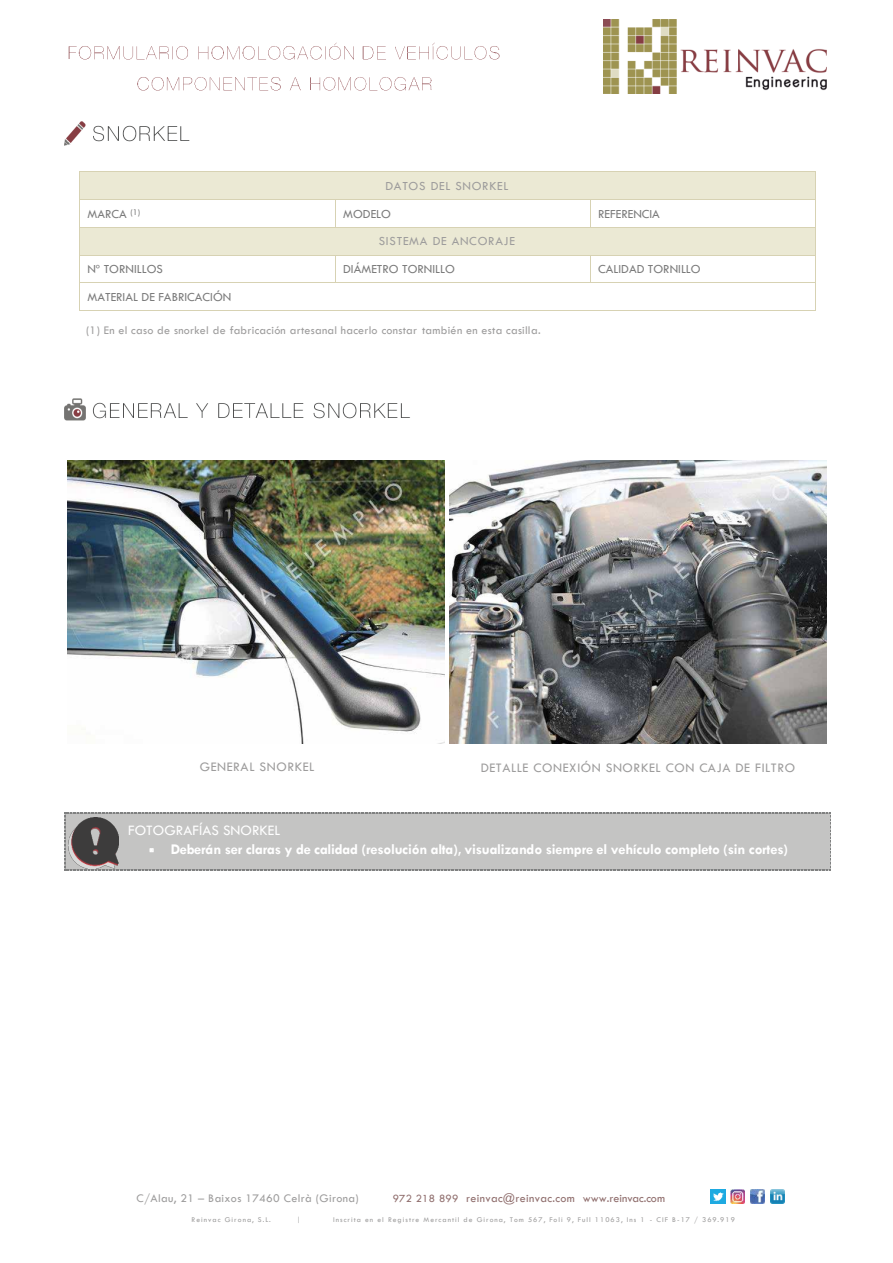
<style>
.page{position:relative;width:893px;height:1263px;background:#fff}
.page>*{position:absolute;margin:0;border:0;box-sizing:border-box;transform-origin:0 0}
.t1{font:700 15px "Tw Cen";letter-spacing:-.02em;color:#fff}
.t2{font:15px "Tw Cen";color:#fff}
.t3{font:13.5px "Tw Cen";letter-spacing:.04em;color:#9d9c9c}
.t4{font:12.75px "Tw Cen";color:#7b7b7b}
.t5{font:12.75px "Tw Cen";letter-spacing:.055em;color:#9d9c9c}
.t6{font:12px "Tw Cen";letter-spacing:.025em;color:#9d9c9c}
.t7{font:12px "Tw Cen";letter-spacing:.02em;color:#8f6d6c}
.t8{font:7.5px "Tw Cen";letter-spacing:.135em;color:#9d9c9c}
.s1{font-size:11.4px}
</style>
<div class="page">
<img style="left:69px;top:42px;width:294px;height:18px">
<img style="left:363px;top:46px;width:23px;height:14px">
<img style="left:395px;top:42px;width:105px;height:18px">
<img style="left:137px;top:77px;width:295px;height:14px">
<img style="left:603px;top:19px;width:224px;height:74px">
<img style="left:711px;top:1189px;width:14px;height:15px">
<img style="left:730px;top:1189px;width:15px;height:15px">
<img style="left:750px;top:1189px;width:15px;height:15px">
<img style="left:770px;top:1189px;width:15px;height:15px">
<div style="left:80px;top:172px;width:735px;height:27px;background:#ebe9d4"></div>
<hr style="left:80px;top:171px;width:735px;height:1px;background:#d7d2b3">
<hr style="left:80px;top:199px;width:255px;height:1px;background:#d7d2b3">
<hr style="left:335px;top:199px;width:255px;height:1px;background:#d7d2b3">
<hr style="left:590px;top:199px;width:225px;height:1px;background:#d7d2b3">
<div style="left:80px;top:228px;width:735px;height:27px;background:#ebe9d4"></div>
<hr style="left:80px;top:227px;width:255px;height:1px;background:#d7d2b3">
<svg style="left:335px;top:200px;width:1px;height:27px"></svg>
<hr style="left:335px;top:227px;width:255px;height:1px;background:#d7d2b3">
<svg style="left:590px;top:200px;width:1px;height:27px"></svg>
<hr style="left:590px;top:227px;width:225px;height:1px;background:#d7d2b3">
<hr style="left:80px;top:255px;width:255px;height:1px;background:#d7d2b3">
<hr style="left:335px;top:255px;width:255px;height:1px;background:#d7d2b3">
<hr style="left:590px;top:255px;width:225px;height:1px;background:#d7d2b3">
<hr style="left:80px;top:282px;width:255px;height:1px;background:#d7d2b3">
<svg style="left:335px;top:256px;width:1px;height:26px"></svg>
<hr style="left:335px;top:282px;width:255px;height:1px;background:#d7d2b3">
<svg style="left:590px;top:256px;width:1px;height:26px"></svg>
<hr style="left:590px;top:282px;width:225px;height:1px;background:#d7d2b3">
<svg style="left:79px;top:171px;width:1px;height:140px"></svg>
<hr style="left:80px;top:310px;width:735px;height:1px;background:#d7d2b3">
<svg style="left:815px;top:171px;width:1px;height:140px"></svg>
<img style="left:65px;top:121px;width:125px;height:25px">
<img style="left:65px;top:398px;width:345px;height:23px">
<img style="left:67px;top:461px;width:377px;height:283px">
<img style="left:450px;top:461px;width:377px;height:283px">
<div style="left:65px;top:812px;width:766px;height:58px;background:#c4c4c3"></div>
<img style="left:68px;top:817px;width:51px;height:51px">
<p class="t5" style="left:385px;top:178px;width:124px">DATOS DEL SNORKEL</p>
<p class="t4" style="left:87px;top:206px;width:54px">MARCA <sup>(1)</sup></p>
<p class="t4" style="left:343px;top:206px;width:49px">MODELO</p>
<p class="t4" style="left:598px;top:206px;width:63px">REFERENCIA</p>
<p class="t5" style="left:379px;top:233px;width:138px">SISTEMA DE ANCORAJE</p>
<p class="t4" style="left:87px;top:261px;width:77px">Nº TORNILLOS</p>
<p class="t4" style="left:343px;top:261px;width:113px">DIÁMETRO TORNILLO</p>
<p class="t4" style="left:598px;top:261px;width:104px">CALIDAD TORNILLO</p>
<p class="t4" style="left:87px;top:289px;width:145px">MATERIAL DE FABRICACIÓN</p>
<p class="t6" style="left:86px;top:323px;width:456px">(1) En el caso de snorkel de fabricación artesanal hacerlo constar también en esta casilla.</p>
<p class="t3" style="left:200px;top:758px;width:116px">GENERAL SNORKEL</p>
<p class="t3" style="left:481px;top:759px;width:316px">DETALLE CONEXIÓN SNORKEL CON CAJA DE FILTRO</p>
<p class="t2" style="left:128px;top:821px;width:153px">FOTOGRAFÍAS SNORKEL</p>
<p class="t1" style="left:149px;top:840px;width:640px">▪ Deberán ser claras y de calidad (resolución alta), visualizando siempre el vehículo completo (sin cortes)</p>
<p class="t6" style="left:136px;top:1191px;width:224px">C/Alau, 21 – Baixos 17460 Celrà (Girona)</p>
<p class="t7" style="left:393px;top:1191px;width:274px"><span class="s1">972 218 899</span> reinvac@reinvac.com www.reinvac.com</p>
<p class="t8" style="left:192px;top:1215px;width:81px">Reinvac Girona, S.L.</p>
<p class="t8" style="left:297px;top:1215px;width:5px">|</p>
<p class="t8" style="left:333px;top:1215px;width:403px">Inscrita en el Registre Mercantil de Girona, Tom 567, Foli 9, Full 11063, Ins 1 - CIF B-17 / 369.919</p>
</div>
